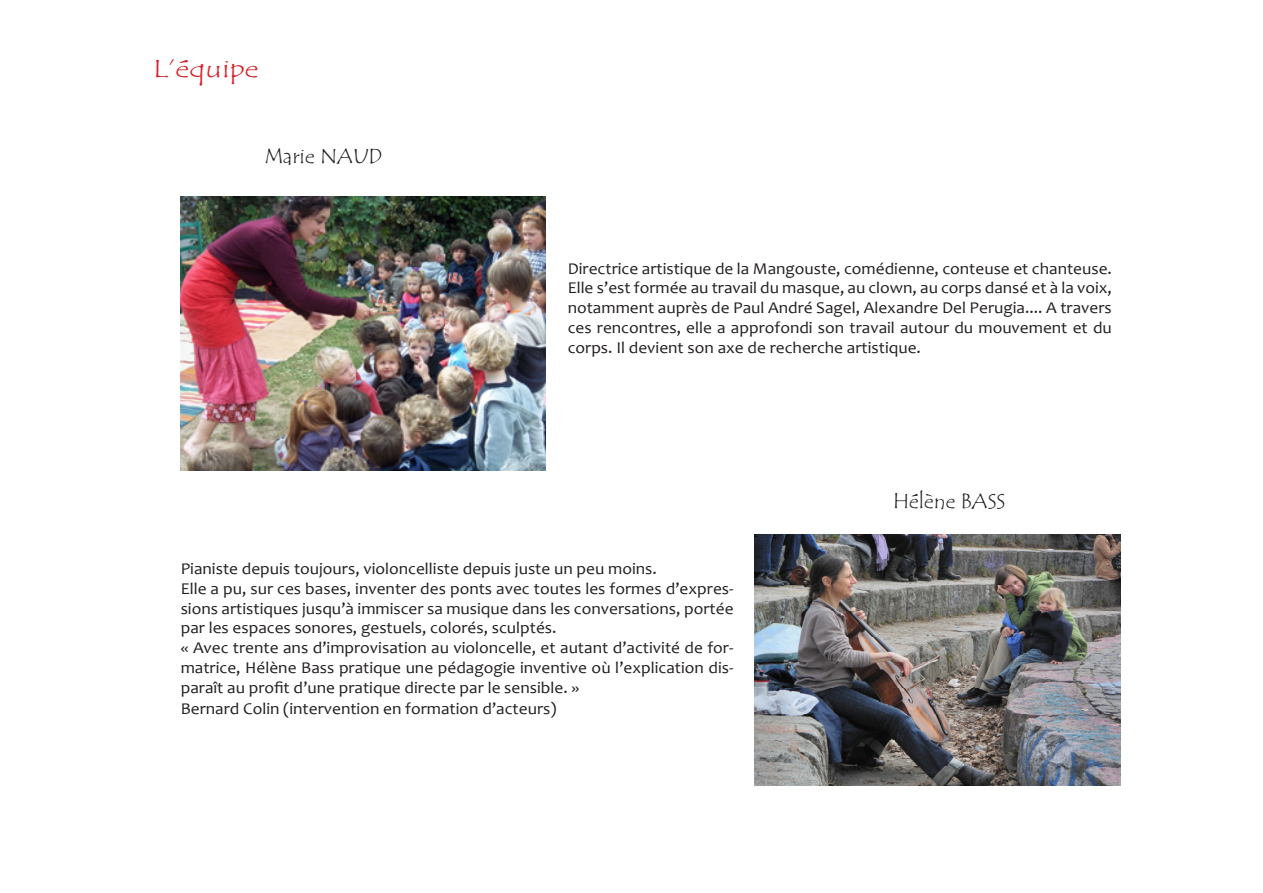
<style>
.page{position:relative;width:1263px;height:893px;background:#fff}
.page>*{position:absolute;margin:0;border:0;box-sizing:border-box;transform-origin:0 0}
.t1{font:25.5px "Tempus Sans ITC";color:#d1232a;scale:1.18 1}
.t2{font:21px "Tempus Sans ITC";color:#231f20}
.Default{font:16.5px/19.8px "Candara";color:#231f20;text-align:justify;scale:1.05 1}
</style>
<div class="page">
<img style="left:181px;top:196px;width:364px;height:275px">
<img style="left:755px;top:534px;width:365px;height:252px">
<p class="t1" style="left:153px;top:52px;width:91px">L’équipe</p>
<p class="t2" style="left:264px;top:143px;width:119px">Marie NAUD</p>
<p class="Default" style="left:568px;top:258px;width:520px">Directrice artistique de la Mangouste, comédienne, conteuse et chanteuse.<br>Elle s’est formée au travail du masque, au clown, au corps dansé et à la voix, notamment auprès de Paul André Sagel, Alexandre Del Perugia.... A travers ces rencontres, elle a approfondi son travail autour du mouvement et du corps. Il devient son axe de recherche artistique.</p>
<p class="t2" style="left:893px;top:487px;width:114px">Hélène BASS</p>
<p class="Default" style="left:181px;top:559px;width:455px">Pianiste depuis toujours, violoncelliste depuis juste un peu moins.</p>
<p class="Default" style="left:181px;top:579px;width:528px">Elle a pu, sur ces bases, inventer des ponts avec toutes les formes d’expres&shy;sions artistiques jusqu’à immiscer sa musique dans les conversations, portée par les espaces sonores, gestuels, colorés, sculptés.</p>
<p class="Default" style="left:181px;top:638px;width:528px">« Avec trente ans d’improvisation au violoncelle, et autant d’activité de for&shy;matrice, Hélène Bass pratique une pédagogie inventive où l’explication dis&shy;paraît au profit d’une pratique directe par le sensible. »</p>
<p class="Default" style="left:181px;top:699px;width:359px">Bernard Colin (intervention en formation d’acteurs)</p>
</div>
